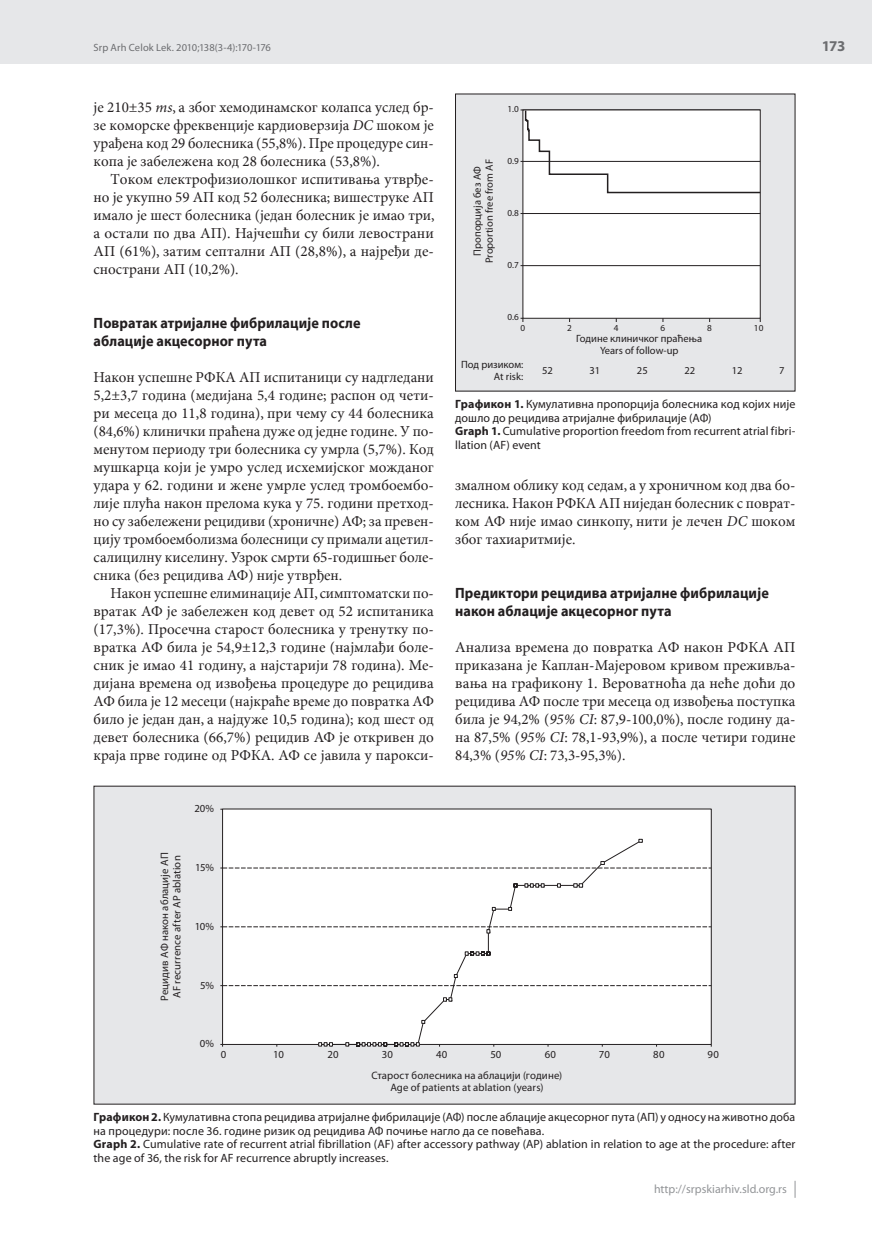
<style>
.page{position:relative;width:872px;height:1234px;background:#fff}
.page>*{position:absolute;margin:0;border:0;box-sizing:border-box;transform-origin:0 0}
.t1{font:15px/18px "Minion Pro Cyrilic";color:#231f20;text-align:justify}
.t2{font:700 15px/18px "Myriad Pro Cyrilic";letter-spacing:.005em;color:#231f20;scale:.95 1}
.t3{font:700 15px "Myriad Pro";color:#6c6d70}
.t4{font:12px/13.5px "Myriad Pro";letter-spacing:.005em;color:#231f20}
.t5{font:12px "Myriad Pro";color:#939598}
.t6{font:10.8px/12.3px "Myriad Pro";letter-spacing:.01em;color:#231f20}
.t7{font:10.5px/12px "Myriad Pro";color:#231f20;text-align:center}
.t8{font:10.5px "Myriad Pro";letter-spacing:.005em;color:#6c6d70}
.t9{font:9.15px "Myriad Pro";color:#231f20}
.s1{font-family:"Minion Pro";font-style:italic}
.s2{font-weight:700}
.s3{font-style:italic}
</style>
<div class="page">
<div style="left:0;top:0;width:872px;height:64px;background:#e6e7e9"></div>
<svg style="left:794px;top:1181px;width:1px;height:16px"></svg>
<div style="left:94px;top:786px;width:701px;height:317px;background:#e6e7e9"></div>
<div style="left:222px;top:808px;width:489px;height:236px;background:#fff"></div>
<svg style="left:220px;top:985px;width:491px;height:1px"></svg>
<svg style="left:319px;top:842px;width:322px;height:203px"></svg>
<svg style="left:318px;top:1042px;width:15px;height:4px"></svg>
<svg style="left:345px;top:1042px;width:4px;height:4px"></svg>
<svg style="left:356px;top:1042px;width:31px;height:4px"></svg>
<svg style="left:394px;top:1042px;width:25px;height:4px"></svg>
<svg style="left:421px;top:1019px;width:4px;height:4px"></svg>
<svg style="left:443px;top:997px;width:9px;height:4px"></svg>
<svg style="left:465px;top:951px;width:25px;height:4px"></svg>
<svg style="left:220px;top:926px;width:491px;height:7px"></svg>
<svg style="left:508px;top:907px;width:4px;height:3px"></svg>
<svg style="left:514px;top:883px;width:3px;height:4px"></svg>
<svg style="left:525px;top:883px;width:19px;height:4px"></svg>
<svg style="left:557px;top:883px;width:3px;height:4px"></svg>
<svg style="left:573px;top:883px;width:10px;height:4px"></svg>
<svg style="left:220px;top:861px;width:491px;height:7px"></svg>
<svg style="left:638px;top:838px;width:4px;height:4px"></svg>
<div style="left:455px;top:94px;width:340px;height:297px;background:#e6e7e9"></div>
<hr style="left:520px;top:110px;width:240px;height:1px;background:#231f20">
<hr style="left:520px;top:318px;width:240px;height:1px;background:#231f20">
<div style="left:523px;top:110px;width:237px;height:208px;background:#fff"></div>
<svg style="left:524px;top:109px;width:237px;height:85px"></svg>
<hr style="left:520px;top:265px;width:240px;height:1px;background:#231f20">
<hr style="left:520px;top:213px;width:240px;height:1px;background:#231f20">
<hr style="left:520px;top:161px;width:240px;height:1px;background:#231f20">
<p class="t8" style="left:94px;top:41px;width:179px">Srp Arh Celok Lek. 2010;138(3-4):170-176</p>
<p class="t1" style="left:94px;top:98px;width:342px">je 210±35 <span class="s1">ms</span>, a zbog he-mo-di-nam-skog ko-lap-sa usled br&shy;ze ko-mor-ske fre-kven-ci-je kar-di-o-ver-zi-ja <span class="s1">DC</span> šo-kom je ura-đe-na kod 29 bo-le-sni-ka (55,8%). Pre pro-ce-du-re sin&shy;ko-pa je za-be-le-že-na kod 28 bo-le-sni-ka (53,8%).</p>
<p class="t1" style="left:94px;top:170px;width:342px;text-indent:17px">To-kom elek-tro-fi-zi-o-lo-škog is-pi-ti-va-wa utvr-đe&shy;no je ukup-no 59 AP kod 52 bo-le-sni-ka; vi-še-stru-ke AP ima-lo je šest bo-le-sni-ka (je-dan bo-le-snik je imao tri, a osta-li po dva AP). Naj-če-šći su bi-li le-vo-stra-ni AP (61%), za-tim sep-tal-ni AP (28,8%), a naj-re-đi de&shy;sno-stra-ni AP (10,2%).</p>
<p class="t2" style="left:94px;top:314px;width:282px">Povratak atrijalne fibrilacije posle ablacije akcesornog puta</p>
<p class="t1" style="left:94px;top:368px;width:342px">Na-kon uspe-šne RF-KA AP is-pi-ta-ni-ci su nad-gle-da-ni 5,2±3,7 go-di-na (me-di-ja-na 5,4 go-di-ne; ras-pon od če-ti&shy;ri me-se-ca do 11,8 go-di-na), pri če-mu su 44 bo-le-sni-ka (84,6%) kli-nič-ki pra-će-na du-že od jed-ne go-di-ne. U po&shy;me-nu-tom pe-ri-o-du tri bo-le-sni-ka su umr-la (5,7%). Kod mu-škar-ca ko-ji je umro usled is-he-mij-skog mo-žda-nog uda-ra u 62. go-di-ni i že-ne umr-le usled trom-bo-em-bo&shy;li-je plu-ća na-kon pre-lo-ma ku-ka u 75. go-di-ni pret-hod&shy;no su za-be-le-že-ni re-ci-di-vi (hro-nič-ne) AF; za pre-ven&shy;ci-ju trom-bo-em-bo-li-zma bo-le-sni-ci su pri-ma-li ace-til&shy;sa-li-cil-nu ki-se-li-nu. Uzrok smr-ti 65-go-di-šweg bo-le&shy;sni-ka (bez re-ci-di-va AF) ni-je utvr-đen.</p>
<p class="t1" style="left:94px;top:584px;width:342px;text-indent:17px">Na-kon uspe-šne eli-mi-na-ci-je AP, simp-to-mat-ski po&shy;vra-tak AF je za-be-le-žen kod de-vet od 52 is-pi-ta-ni-ka (17,3%). Pro-seč-na sta-rost bo-le-sni-ka u tre-nut-ku po&shy;vrat-ka AF bi-la je 54,9±12,3 go-di-ne (naj-mla-đi bo-le&shy;snik je imao 41 go-di-nu, a naj-sta-ri-ji 78 go-di-na). Me&shy;di-ja-na vre-me-na od iz-vo-đe-wa pro-ce-du-re do re-ci-di-va AF bi-la je 12 me-se-ci (naj-kra-će vre-me do po-vrat-ka AF bi-lo je je-dan dan, a naj-du-že 10,5 go-di-na); kod šest od de-vet bo-le-sni-ka (66,7%) re-ci-div AF je ot-kri-ven do kra-ja pr-ve go-di-ne od RF-KA. AF se ja-vi-la u pa-rok-si-</p>
<p class="t6" style="left:194px;top:802px;width:21px">20%</p>
<p class="t6" style="left:158px;top:1000px;width:150px;rotate:-90deg">Рецидив АФ након аблације АП<br>АF recurrence after AP ablation</p>
<p class="t6" style="left:195px;top:860px;width:20px">15%</p>
<p class="t6" style="left:195px;top:919px;width:21px">10%</p>
<p class="t6" style="left:200px;top:978px;width:15px">5%</p>
<p class="t6" style="left:200px;top:1037px;width:16px">0%</p>
<p class="t9" style="left:507px;top:103px;width:13px">1.0</p>
<p class="t7" style="left:471px;top:263px;width:105px;rotate:-90deg">Пропорција без АФ<br>Proportion free from AF</p>
<p class="t9" style="left:507px;top:155px;width:13px">0.9</p>
<p class="t9" style="left:507px;top:207px;width:13px">0.8</p>
<p class="t9" style="left:507px;top:259px;width:13px">0.7</p>
<p class="t9" style="left:507px;top:311px;width:13px">0.6</p>
<p class="t9" style="left:520px;top:322px;width:6px">0</p>
<p class="t9" style="left:567px;top:322px;width:6px">2</p>
<p class="t9" style="left:614px;top:322px;width:6px">4</p>
<p class="t9" style="left:660px;top:322px;width:6px">6</p>
<p class="t9" style="left:707px;top:322px;width:6px">8</p>
<p class="t9" style="left:754px;top:322px;width:11px">10</p>
<p class="t7" style="left:576px;top:332px;width:127px">Године клиничког праћења<br>Years of follow-up</p>
<p class="t7" style="left:461px;top:358px;width:64px;text-align:right">Под ризиком:<br>At risk:</p>
<p class="t7" style="left:542px;top:364px;width:12px">52</p>
<p class="t7" style="left:589px;top:364px;width:12px">31</p>
<p class="t7" style="left:637px;top:364px;width:12px">25</p>
<p class="t7" style="left:684px;top:364px;width:12px">22</p>
<p class="t7" style="left:732px;top:364px;width:12px">12</p>
<p class="t7" style="left:779px;top:364px;width:7px">7</p>
<p class="t4" style="left:455px;top:397px;width:342px"><span class="s2">Графикон 1.</span> Кумулативна пропорција болесника код којих није дошло до рецидива атријалне фибрилације (АФ)<br><span class="s2">Graph 1.</span> Cumulative proportion freedom from recurrent atrial fibri&shy;llation (AF) event</p>
<p class="t1" style="left:455px;top:476px;width:342px">zmal-nom ob-li-ku kod se-dam, a u hro-nič-nom kod dva bo&shy;le-sni-ka. Na-kon RF-KA AP ni-je-dan bo-le-snik s po-vrat&shy;kom AF ni-je imao sin-ko-pu, ni-ti je le-čen <span class="s1">DC</span> šo-kom zbog ta-hi-a-rit-mi-je.</p>
<p class="t2" style="left:455px;top:584px;width:332px">Prediktori recidiva atrijalne fibrilacije nakon ablacije akcesornog puta</p>
<p class="t1" style="left:455px;top:638px;width:342px">Ana-li-za vre-me-na do po-vrat-ka AF na-kon RF-KA AP pri-ka-za-na je Ka-plan-Ma-je-ro-vom kri-vom pre-ži-vqa&shy;va-wa na gra-fi-ko-nu 1. Ve-ro-vat-no-ća da ne-će do-ći do re-ci-di-va AF po-sle tri me-se-ca od iz-vo-đe-wa po-stup-ka bi-la je 94,2% (<span class="s3">95%</span> <span class="s1">CI</span>: 87,9-100,0%), po-sle go-di-nu da&shy;na 87,5% (<span class="s3">95%</span> <span class="s1">CI</span>: 78,1-93,9%), a po-sle če-ti-ri go-di-ne 84,3% (<span class="s3">95%</span> <span class="s1">CI</span>: 73,3-95,3%).</p>
<p class="t6" style="left:221px;top:1047px;width:7px">0</p>
<p class="t6" style="left:273px;top:1047px;width:12px">10</p>
<p class="t6" style="left:327px;top:1047px;width:13px">20</p>
<p class="t6" style="left:382px;top:1047px;width:13px">30</p>
<p class="t6" style="left:436px;top:1047px;width:13px">40</p>
<p class="t6" style="left:490px;top:1047px;width:13px">50</p>
<p class="t6" style="left:544px;top:1047px;width:13px">60</p>
<p class="t6" style="left:599px;top:1047px;width:12px">70</p>
<p class="t6" style="left:653px;top:1047px;width:13px">80</p>
<p class="t6" style="left:707px;top:1047px;width:13px">90</p>
<p class="t6" style="left:371px;top:1068px;width:192px;text-align:center">Старост болесника на аблацији (године)<br>Age of patients at ablation (years)</p>
<p class="t4" style="left:94px;top:1109px;width:703px"><span class="s2">Графикон 2.</span> Кумулативна стопа рецидива атријалне фибрилације (АФ) после аблације акцесорног пута (АП) у односу на животно доба на процедури: после 36. године ризик од рецидива АФ почиње нагло да се повећава.<br><span class="s2">Graph 2.</span> Cumulative rate of recurrent atrial fibrillation (AF) after accessory pathway (AP) ablation in relation to age at the procedure: after the age of 36, the risk for AF recurrence abruptly increases.</p>
<p class="t5" style="left:654px;top:1181px;width:134px">http://srpskiarhiv.sld.org.rs</p>
<p class="t3" style="left:821px;top:36px;width:25px">173</p>
</div>
